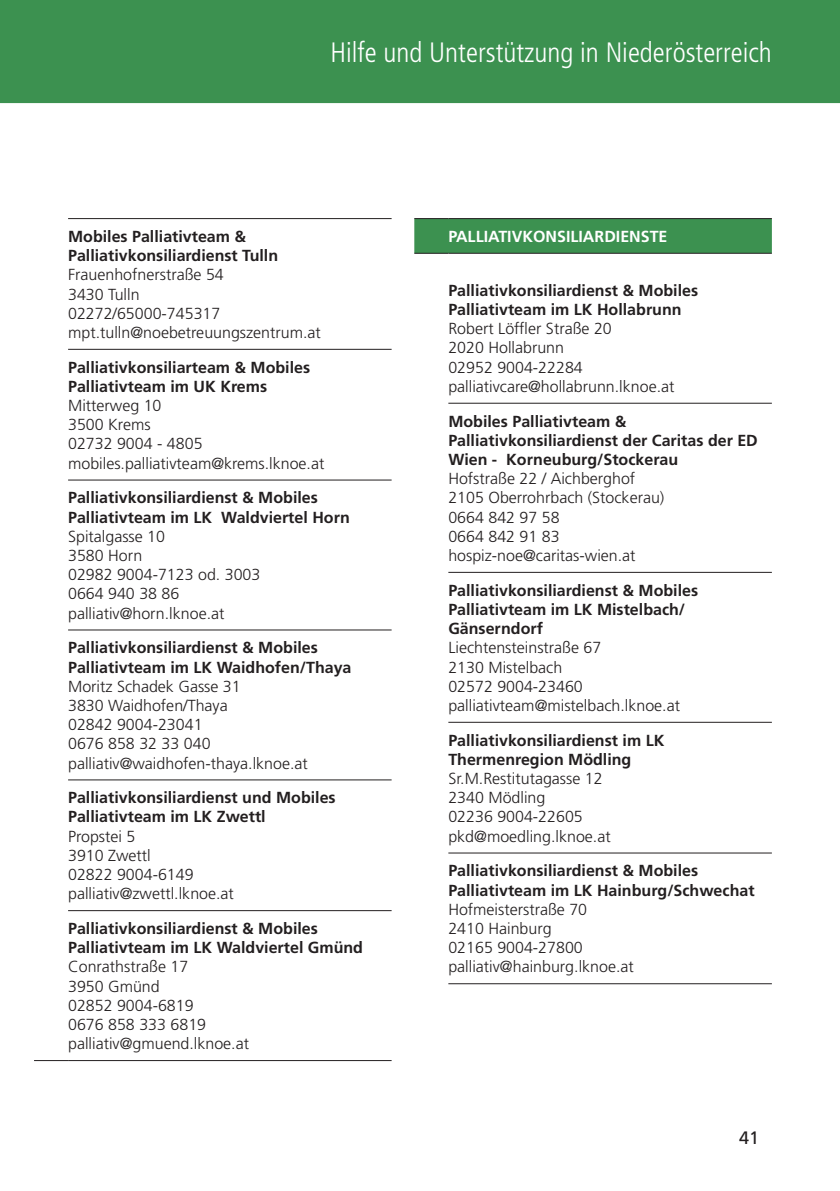
<style>
.page{position:relative;width:840px;height:1191px;background:#fff}
.page>*{position:absolute;margin:0;border:0;box-sizing:border-box;transform-origin:0 0}
.t1{font:300 condensed 28px "Frutiger LT Std";color:#fff}
.t2{font:18px "Frutiger LT Std";color:#231f20}
.t3{font:300 16px/19.2px "Frutiger LT Std";color:#231f20}
.t4{font:700 16px/19.2px "Frutiger LT Std";color:#231f20}
.t5{font:700 16px "Frutiger LT Std";color:#fff}
</style>
<div class="page">
<div style="left:0;top:0;width:839px;height:103px;background:#3c9150"></div>
<svg style="left:68px;top:219px;width:323px;height:693px"></svg>
<hr style="left:68px;top:910px;width:323px;height:1px;background:#231f20">
<hr style="left:68px;top:218px;width:323px;height:1px;background:#231f20">
<hr style="left:68px;top:349px;width:323px;height:1px;background:#231f20">
<hr style="left:68px;top:480px;width:323px;height:1px;background:#231f20">
<hr style="left:68px;top:629px;width:323px;height:1px;background:#231f20">
<hr style="left:68px;top:779px;width:323px;height:1px;background:#231f20">
<hr style="left:34px;top:1060px;width:34px;height:1px;background:#231f20">
<hr style="left:68px;top:1060px;width:323px;height:1px;background:#231f20">
<div style="left:414px;top:219px;width:357px;height:34px;background:#3c9150"></div>
<svg style="left:448px;top:402px;width:323px;height:452px"></svg>
<hr style="left:448px;top:403px;width:323px;height:1px;background:#231f20">
<hr style="left:448px;top:572px;width:323px;height:1px;background:#231f20">
<hr style="left:448px;top:722px;width:323px;height:1px;background:#231f20">
<hr style="left:448px;top:852px;width:323px;height:1px;background:#231f20">
<hr style="left:448px;top:983px;width:323px;height:1px;background:#231f20">
<hr style="left:414px;top:218px;width:34px;height:1px;background:#231f20">
<hr style="left:448px;top:218px;width:323px;height:1px;background:#231f20">
<hr style="left:414px;top:253px;width:34px;height:1px;background:#231f20">
<hr style="left:448px;top:253px;width:323px;height:1px;background:#231f20">
<h1 class="t1" style="left:330px;top:36px;width:442px">Hilfe und Unterstützung in Niederösterreich</h1>
<p class="t4" style="left:68px;top:227px;width:211px">Mobiles Palliativteam &amp;<br>Palliativkonsiliardienst Tulln</p>
<p class="t3" style="left:68px;top:265px;width:254px">Frauenhofnerstraße 54<br>3430 Tulln<br>02272/65000-745317 mpt.tulln@noebetreuungszentrum.at</p>
<p class="t4" style="left:68px;top:357px;width:243px">Palliativkonsiliarteam &amp; Mobiles<br>Palliativteam im UK Krems</p>
<p class="t3" style="left:68px;top:396px;width:258px">Mitterweg 10<br>3500 Krems<br>02732 9004 - 4805 mobiles.palliativteam@krems.lknoe.at</p>
<p class="t4" style="left:68px;top:488px;width:283px">Palliativkonsiliardienst &amp; Mobiles<br>Palliativteam im LK Waldviertel Horn</p>
<p class="t3" style="left:68px;top:527px;width:194px">Spitalgasse 10<br>3580 Horn<br>02982 9004-7123 od. 3003<br>0664 940 38 86 palliativ@horn.lknoe.at</p>
<p class="t4" style="left:68px;top:638px;width:285px">Palliativkonsiliardienst &amp; Mobiles<br>Palliativteam im LK Waidhofen/Thaya</p>
<p class="t3" style="left:68px;top:677px;width:241px">Moritz Schadek Gasse 31<br>3830 Waidhofen/Thaya<br>02842 9004-23041<br>0676 858 32 33 040 palliativ@waidhofen-thaya.lknoe.at</p>
<p class="t4" style="left:68px;top:788px;width:269px">Palliativkonsiliardienst und Mobiles<br>Palliativteam im LK Zwettl</p>
<p class="t3" style="left:68px;top:826px;width:167px">Propstei 5<br>3910 Zwettl<br>02822 9004-6149 palliativ@zwettl.lknoe.at</p>
<p class="t4" style="left:68px;top:919px;width:296px">Palliativkonsiliardienst &amp; Mobiles<br>Palliativteam im LK Waldviertel Gmünd</p>
<p class="t3" style="left:68px;top:957px;width:182px">Conrathstraße 17<br>3950 Gmünd<br>02852 9004-6819<br>0676 858 333 6819 palliativ@gmuend.lknoe.at</p>
<p class="t5" style="left:448px;top:227px;width:220px">PALLIATIVKONSILIARDIENSTE</p>
<p class="t4" style="left:448px;top:281px;width:251px">Palliativkonsiliardienst &amp; Mobiles<br>Palliativteam im LK Hollabrunn</p>
<p class="t3" style="left:448px;top:319px;width:227px">Robert Löffler Straße 20<br>2020 Hollabrunn<br>02952 9004-22284 palliativcare@hollabrunn.lknoe.at</p>
<p class="t4" style="left:448px;top:411px;width:311px">Mobiles Palliativteam &amp;<br>Palliativkonsiliardienst der Caritas der ED<br>Wien - Korneuburg/Stockerau</p>
<p class="t3" style="left:448px;top:469px;width:217px">Hofstraße 22 / Aichberghof<br>2105 Oberrohrbach (Stockerau)<br>0664 842 97 58<br>0664 842 91 83 hospiz-noe@caritas-wien.at</p>
<p class="t4" style="left:448px;top:580px;width:251px">Palliativkonsiliardienst &amp; Mobiles<br>Palliativteam im LK Mistelbach/<br>Gänserndorf</p>
<p class="t3" style="left:448px;top:638px;width:233px">Liechtensteinstraße 67<br>2130 Mistelbach<br>02572 9004-23460 palliativteam@mistelbach.lknoe.at</p>
<p class="t4" style="left:448px;top:730px;width:217px">Palliativkonsiliardienst im LK<br>Thermenregion Mödling</p>
<p class="t3" style="left:448px;top:769px;width:164px">Sr.M.Restitutagasse 12<br>2340 Mödling<br>02236 9004-22605 pkd@moedling.lknoe.at</p>
<p class="t4" style="left:448px;top:861px;width:307px">Palliativkonsiliardienst &amp; Mobiles<br>Palliativteam im LK Hainburg/Schwechat</p>
<p class="t3" style="left:448px;top:900px;width:187px">Hofmeisterstraße 70<br>2410 Hainburg<br>02165 9004-27800 palliativ@hainburg.lknoe.at</p>
<p class="t2" style="left:738px;top:1127px;width:22px">41</p>
</div>
